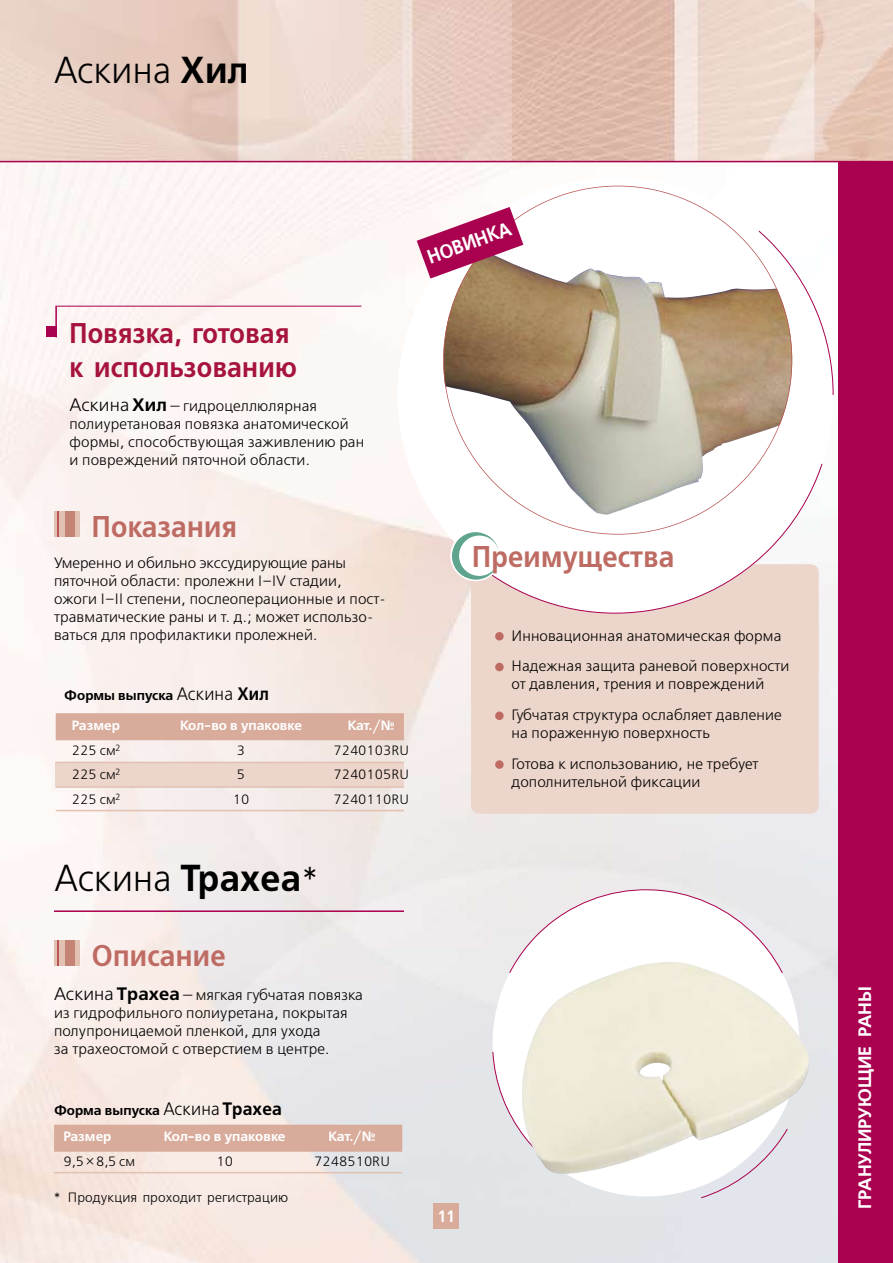
<style>
.page{position:relative;width:893px;height:1263px;background:#fff}
.page>*{position:absolute;margin:0;border:0;box-sizing:border-box;transform-origin:0 0}
.t1{font:37.5px "Free Set C";letter-spacing:.01em;color:#000;scale:.94 1}
.t2{font:700 30px "Free Set C";letter-spacing:.01em;color:#be6c63;scale:.9 1}
.t3{font:700 28.5px/34.2px "Free Set C";letter-spacing:.01em;color:#a6133d;scale:.9 1}
.t4{font:700 19.8px "Free Set C";color:#fff;scale:.9 1}
.t5{font:700 18px "Free Set C";color:#fff}
.t6{font:700 16.5px "Free Set C";color:#fff;scale:.9 1}
.t7{font:15px/18px "Free Set C";letter-spacing:.01em;color:#000}
.t8{font:13.5px "Free Set C";color:#000}
.t9{font:700 13.5px/26.5px "Free Set C";color:#000}
.t10{font:700 13.5px "Free Set C";color:#fff}
.s1{font-weight:700}
.s2{font-size:18px}
.s3{font-weight:700;font-size:18px}
.s4{font-weight:400;font-size:18px}
.s5{font-size:34.5px}
.s6{color:#fff}
.s7{font-family:"Free Set E"}
</style>
<div class="page">
<img style="left:0;top:162px;width:839px;height:1101px">
<div style="left:434px;top:1203px;width:25px;height:26px;background:#d8ab9b"></div>
<div style="left:46px;top:327px;width:10px;height:10px;background:#a9004f"></div>
<hr style="left:55px;top:306px;width:2px;height:31px;background:#a9004f">
<hr style="left:55px;top:306px;width:306px;height:1px;background:#a9004f">
<div style="left:471px;top:631px;width:348px;height:183px;background:#ecd5ca"></div>
<div style="left:56px;top:762px;width:348px;height:25px;background:#ecd5ca"></div>
<div style="left:56px;top:713px;width:348px;height:27px;background:#d8ab9b"></div>
<hr style="left:56px;top:762px;width:348px;height:1px;background:#e2c0b2">
<hr style="left:56px;top:786px;width:348px;height:2px;background:#e2c0b2">
<hr style="left:56px;top:810px;width:348px;height:1px;background:#e2c0b2">
<svg style="left:380px;top:162px;width:459px;height:469px"></svg>
<svg style="left:466px;top:230px;width:368px;height:384px"></svg>
<img style="left:443px;top:250px;width:349px;height:265px">
<svg style="left:447px;top:527px;width:57px;height:57px"></svg>
<img style="left:0;top:0;width:893px;height:161px">
<hr style="left:0;top:161px;width:893px;height:1px;background:#a9004f">
<div style="left:839px;top:162px;width:54px;height:1101px;background:#a9004f"></div>
<div style="left:54px;top:511px;width:26px;height:26px;background:#e2c0b2"></div>
<svg style="left:58px;top:511px;width:1px;height:26px"></svg>
<div style="left:65px;top:511px;width:9px;height:26px;background:#c48374"></div>
<div style="left:495px;top:632px;width:9px;height:8px;background:#be6c63;border-radius:50%"></div>
<div style="left:495px;top:663px;width:9px;height:8px;background:#be6c63;border-radius:50%"></div>
<div style="left:495px;top:711px;width:9px;height:9px;background:#be6c63;border-radius:50%"></div>
<div style="left:495px;top:760px;width:9px;height:9px;background:#be6c63;border-radius:50%"></div>
<svg style="left:417px;top:207px;width:106px;height:72px"></svg>
<svg style="left:483px;top:880px;width:326px;height:325px;background:#e8e9ec"></svg>
<svg style="left:492px;top:886px;width:291px;height:268px"></svg>
<svg style="left:700px;top:1177px;width:89px;height:22px;background:#e2e0e9"></svg>
<img style="left:513px;top:962px;width:299px;height:215px">
<hr style="left:54px;top:910px;width:350px;height:2px;background:#a9004f">
<div style="left:54px;top:940px;width:26px;height:26px;background:#e2c0b2"></div>
<svg style="left:58px;top:940px;width:1px;height:26px"></svg>
<div style="left:65px;top:940px;width:9px;height:26px;background:#c48374"></div>
<div style="left:54px;top:1125px;width:348px;height:26px;background:#d8ab9b"></div>
<hr style="left:54px;top:1172px;width:348px;height:1px;background:#e2c0b2">
<h1 class="t1" style="left:54px;top:48px;width:208px">Аскина <span class="s1">Хил</span></h1>
<h3 class="t4" style="left:424px;top:246px;width:99px;rotate:-20deg">НОВИНКА</h3>
<h3 class="t3" style="left:70px;top:316px;width:254px">Повязка, готовая к использованию</h3>
<p class="t7" style="left:70px;top:397px;width:296px"><span class="s2">Аскина</span><span class="s3">Хил</span> —гидроцеллюлярная полиуретановая повязка анатомической формы, способствующая заживлению ран и повреждений пяточной области.</p>
<h2 class="t2" style="left:92px;top:509px;width:163px">Показания</h2>
<p class="t7" style="left:54px;top:554px;width:330px">Умеренно и обильно экссудирующие раны пяточной области: пролежни I–IV стадии, ожоги I–II степени, послеоперационные и пост&shy;травматические раны и т. д.; может использо&shy;ваться для профилактики пролежней.</p>
<p class="t9" style="left:64px;top:682px;width:206px">Формы выпуска <span class="s4">Аскина</span> <span class="s2">Хил</span></p>
<p class="t10" style="left:72px;top:718px;width:50px">Размер</p>
<p class="t10" style="left:180px;top:718px;width:123px">Кол-во в упаковке</p>
<p class="t10" style="left:348px;top:718px;width:49px">Кат./№</p>
<p class="t8" style="left:72px;top:743px;width:50px">225 см<sup>2</sup></p>
<p class="t8" style="left:237px;top:743px;width:10px">3</p>
<p class="t8" style="left:333px;top:743px;width:77px">7240103RU</p>
<p class="t8" style="left:72px;top:766px;width:50px">225 см<sup>2</sup></p>
<p class="t8" style="left:237px;top:766px;width:10px">5</p>
<p class="t8" style="left:333px;top:766px;width:77px">7240105RU</p>
<p class="t8" style="left:72px;top:791px;width:50px">225 см<sup>2</sup></p>
<p class="t8" style="left:233px;top:791px;width:18px">10</p>
<p class="t8" style="left:333px;top:791px;width:77px">7240110RU</p>
<h2 class="t2" style="left:472px;top:539px;width:226px">Преимущества</h2>
<p class="t7" style="left:511px;top:620px;width:279px;line-height:30.8px">Инновационная анатомическая форма<br>Надежная защита раневой поверхности</p>
<p class="t7" style="left:511px;top:669px;width:272px;line-height:30.8px">от давления, трения и повреждений<br>Губчатая структура ослабляет давление</p>
<p class="t7" style="left:511px;top:718px;width:249px;line-height:30.8px">на пораженную поверхность<br>Готова к использованию, не требует</p>
<p class="t7" style="left:511px;top:773px;width:190px">дополнительной фиксации</p>
<h1 class="t1" style="left:54px;top:856px;width:282px">Аскина <span class="s1">Трахеа</span><span class="s5">*</span></h1>
<h2 class="t2" style="left:92px;top:938px;width:150px">Описание</h2>
<p class="t7" style="left:54px;top:986px;width:310px"><span class="s2">Аскина</span> <span class="s3">Tрахеа</span>—мягкая губчатая повязка из гидрофильного полиуретана, покрытая полупроницаемой пленкой, для ухода<br>за трахеостомой с отверстием в центре.</p>
<p class="t9" style="left:63px;top:1097px;width:220px;text-indent:-9px">Форма выпуска <span class="s4">Аскина</span> <span class="s2">Tрахеа<br></span><span class="s6">Размер</span></p>
<p class="t10" style="left:164px;top:1128px;width:123px">Кол-во в упаковке</p>
<p class="t10" style="left:329px;top:1128px;width:49px">Кат./№</p>
<p class="t8" style="left:63px;top:1153px;width:73px">9,5<span class="s7">× 8,5</span> см</p>
<p class="t8" style="left:216px;top:1153px;width:18px">10</p>
<p class="t8" style="left:314px;top:1153px;width:77px">7248510RU</p>
<p class="t8" style="left:54px;top:1189px;width:236px">* Продукция проходит регистрацию</p>
<p class="t6" style="left:438px;top:1206px;width:21px">11</p>
<p class="t5" style="left:854px;top:1209px;width:225px;rotate:-90deg">ГРАНУЛИРУЮЩИЕ РАНЫ</p>
</div>
